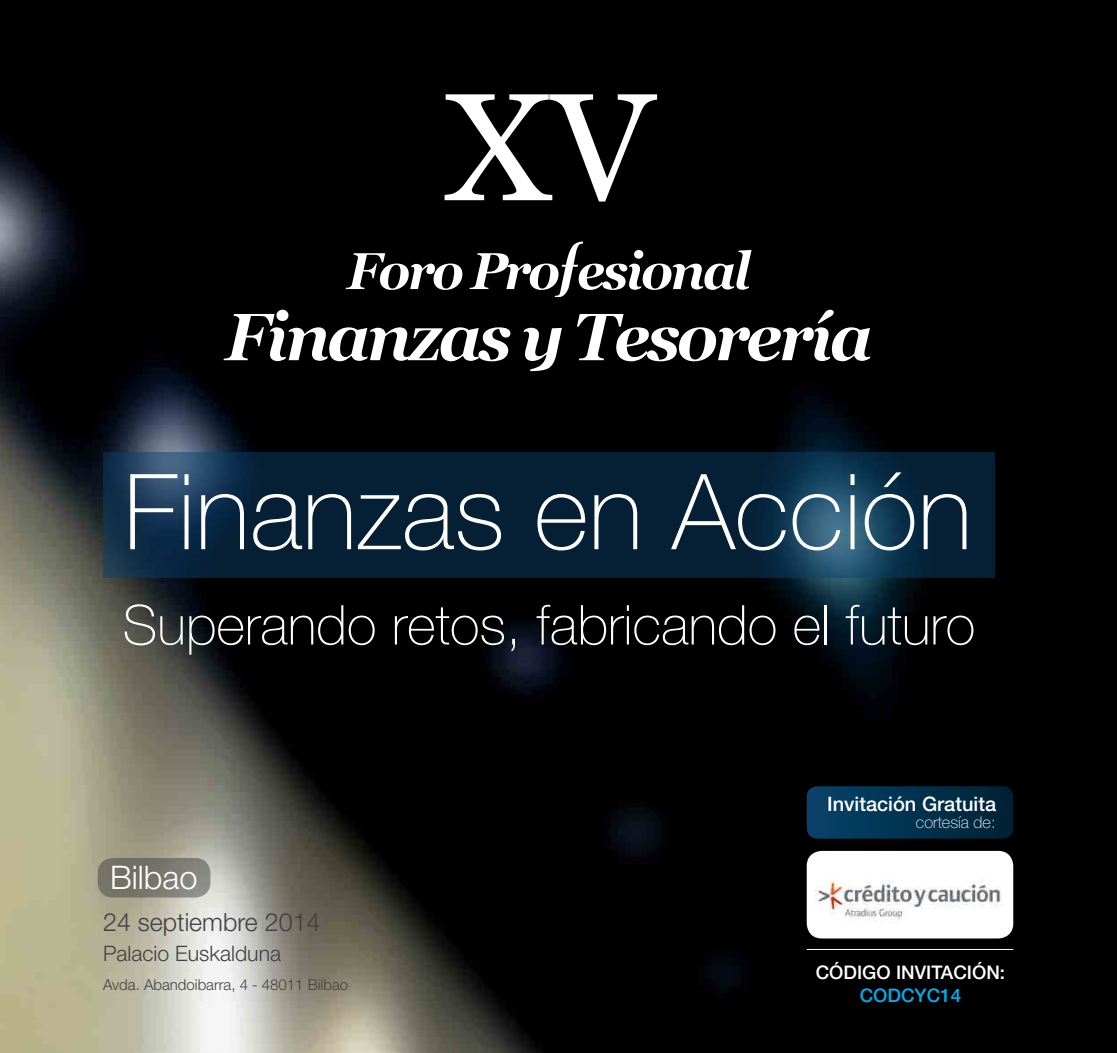
<style>
.page{position:relative;width:1117px;height:1053px;background:#fff}
.page>*{position:absolute;margin:0;border:0;box-sizing:border-box;transform-origin:0 0}
.t1{font:152.75px "Georgia";color:#fff}
.t2{font:100 105px "Helvetica Neue LT Std";color:#fff}
.t3{font:67.88px "manager type";letter-spacing:-.07em;color:#fff}
.t4{font:100 55px "Helvetica Neue LT Std";color:#fff}
.t5{font:52.62px "manager type";letter-spacing:-.07em;color:#fff}
.t6{font:300 32.5px "Helvetica Neue LT Std";color:#fff}
.t7{font:300 25px "Helvetica Neue LT Std";color:#414042}
.t8{font:300 21.25px "Helvetica Neue LT Std";color:#414042}
.t9{font:500 20px "Helvetica Neue LT Std";color:#fff}
.t10{font:500 18.75px "Helvetica Neue LT Std";color:#fff}
.t11{font:500 18.75px "Helvetica Neue LT Std";color:#00aeef}
.t12{font:100 16.25px "Helvetica Neue LT Std";color:#fff}
.t13{font:300 15px "Helvetica Neue LT Std";color:#414042}
</style>
<div class="page">
<img style="left:0;top:0;width:1116px;height:1052px">
<svg style="left:103px;top:452px;width:891px;height:126px;background:#0a283f"></svg>
<div style="left:98px;top:857px;width:112px;height:40px;background:linear-gradient(to right,#6e6b5c,#898784);border-radius:15px"></div>
<div style="left:806px;top:785px;width:214px;height:61px;background:#000"></div>
<svg style="left:806px;top:786px;width:206px;height:52px;background:#01314d"></svg>
<hr style="left:806px;top:949px;width:206px;height:1px;background:#fff">
<div style="left:806px;top:850px;width:206px;height:88px;background:#fff;border-radius:15px"></div>
<img style="left:815px;top:879px;width:188px;height:44px">
<h1 class="t1" style="left:443px;top:55px;width:212px">XV</h1>
<p class="t5" style="left:346px;top:241px;width:406px">Foro Profesional</p>
<p class="t3" style="left:224px;top:299px;width:650px">Finanzas y Tesorería</p>
<h2 class="t2" style="left:124px;top:452px;width:849px">Finanzas en Acción</h2>
<p class="t4" style="left:122px;top:593px;width:854px">Superando retos, fabricando el futuro</p>
<p class="t6" style="left:110px;top:857px;width:89px">Bilbao</p>
<p class="t7" style="left:103px;top:906px;width:219px">24 septiembre 2014</p>
<p class="t8" style="left:103px;top:940px;width:179px">Palacio Euskalduna</p>
<p class="t13" style="left:103px;top:975px;width:246px">Avda. Abandoibarra, 4 - 48011 Bilbao</p>
<p class="t9" style="left:826px;top:791px;width:170px">Invitación Gratuita</p>
<p class="t12" style="left:915px;top:813px;width:81px">cortesía de:</p>
<p class="t10" style="left:815px;top:961px;width:191px">Código invitación:</p>
<p class="t11" style="left:859px;top:984px;width:103px">CODCYC14</p>
</div>
